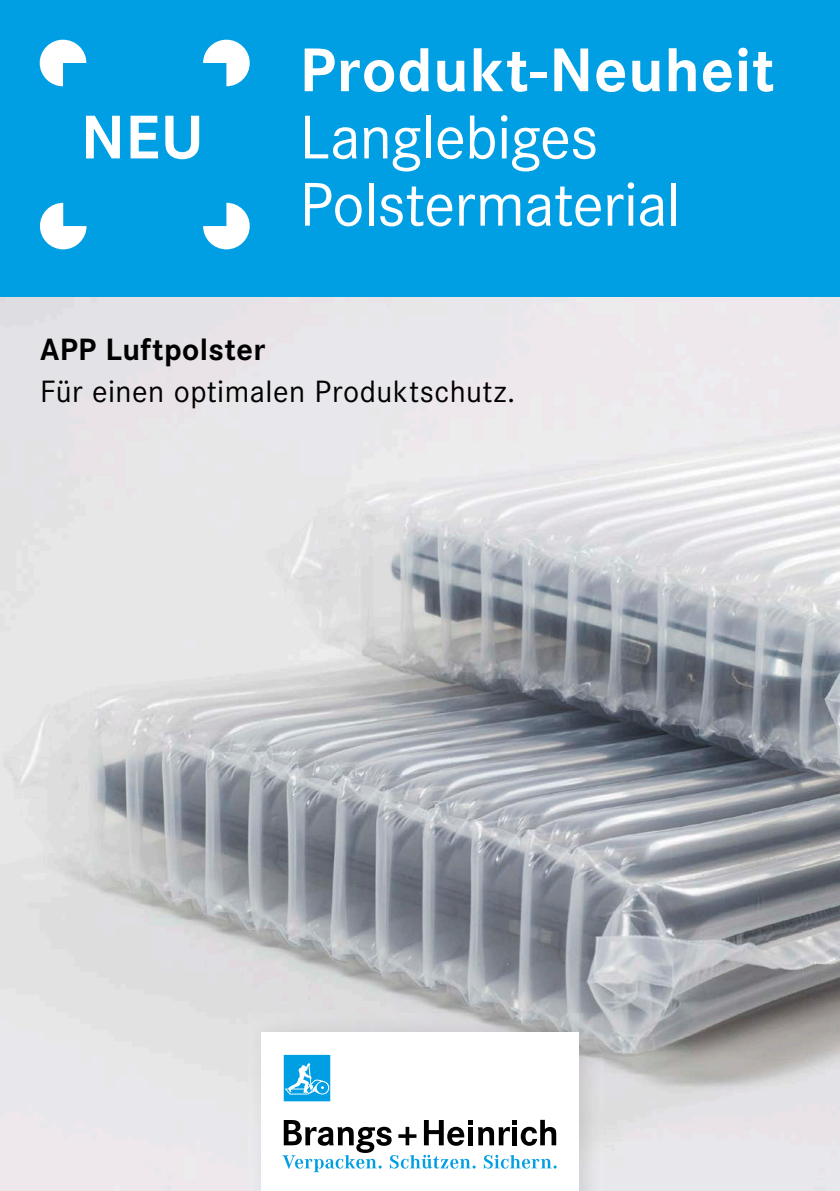
<style>
.page{position:relative;width:840px;height:1191px;background:#fff}
.page>*{position:absolute;margin:0;border:0;box-sizing:border-box;transform-origin:0 0}
.t1{font:64px/67.2px "Corporate S";letter-spacing:-.01em;color:#fff}
.t2{font:700 64px "Corporate S";letter-spacing:.015em;color:#fff}
.t3{font:32px "Corporate S";letter-spacing:.015em;color:#000}
.t4{font:700 32px "Corporate S";letter-spacing:.015em;color:#000}
</style>
<div class="page">
<img style="left:0;top:297px;width:839px;height:894px">
<img style="left:248px;top:1013px;width:355px;height:178px">
<div style="left:261px;top:1032px;width:317px;height:159px;background:#fff"></div>
<svg style="left:283px;top:1054px;width:47px;height:47px;background:#34b1e8"></svg>
<svg style="left:282px;top:1119px;width:274px;height:53px"></svg>
<div style="left:0;top:0;width:839px;height:297px;background:#009ee3"></div>
<svg style="left:203px;top:40px;width:46px;height:46px"></svg>
<svg style="left:40px;top:40px;width:46px;height:46px"></svg>
<svg style="left:40px;top:203px;width:46px;height:46px"></svg>
<svg style="left:203px;top:203px;width:46px;height:46px"></svg>
<h1 class="t2" style="left:81px;top:100px;width:124px">NEU</h1>
<h1 class="t2" style="left:299px;top:33px;width:476px">Produkt-Neuheit</h1>
<h1 class="t1" style="left:299px;top:104px;width:382px">Langlebiges<br>Polstermaterial</h1>
<p class="t4" style="left:40px;top:331px;width:226px">APP Luftpolster</p>
<p class="t3" style="left:40px;top:373px;width:476px">Für einen optimalen Produktschutz.</p>
</div>
